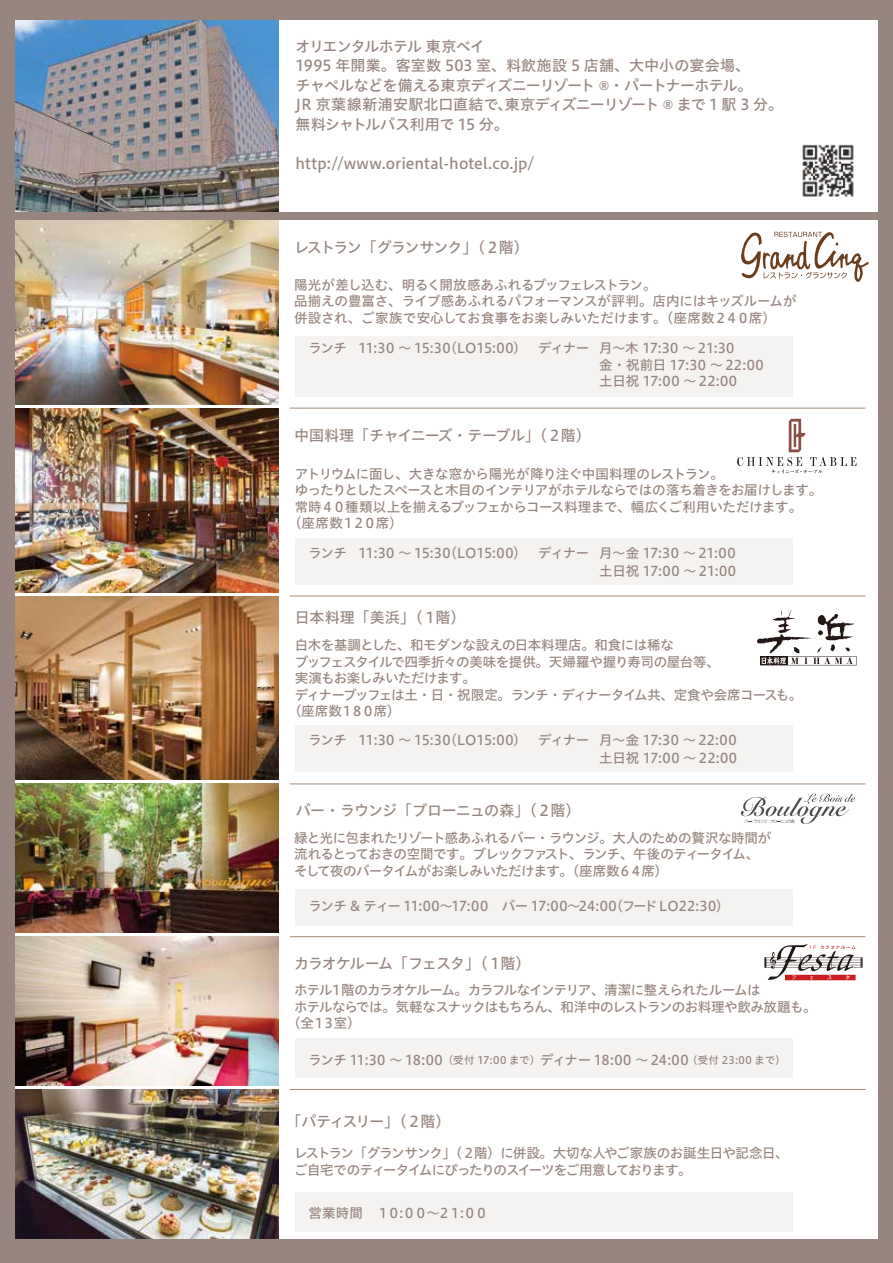
<style>
.page{position:relative;width:893px;height:1263px;background:#97867f}
.page>*{position:absolute;margin:0;border:0;box-sizing:border-box;transform-origin:0 0}
.t1{font:15px/19.5px "Hiragino UD Sans Std N W5";letter-spacing:-.035em;color:#97867f}
.t2{font:15px "Hiragino UD Sans Std N W5";color:#97867f}
.t3{font:15px "Hiragino UD Sans Std N W5";letter-spacing:-.06em;color:#97867f}
.t4{font:15px "Hiragino UD Sans Std N W5";letter-spacing:-.055em;color:#97867f}
.t5{font:15px "Hiragino UD Sans Std N W5";letter-spacing:-.105em;color:#97867f}
.t6{font:15px "Hiragino UD Sans Std N W5";letter-spacing:-.075em;color:#97867f}
.t7{font:15px "Hiragino UD Sans Std N W5";letter-spacing:-.095em;color:#97867f}
.t8{font:13.5px/16.5px "Hiragino UD Sans Std N W5";letter-spacing:-.04em;color:#97867f}
.t9{font:13.5px/16.5px "Hiragino UD Sans Std N W5";letter-spacing:-.02em;color:#97867f}
.t10{font:13.5px/16.5px "Hiragino UD Sans Std N W5";letter-spacing:-.065em;color:#97867f}
.t11{font:13.5px/18px "Hiragino UD Sans Std N W5";letter-spacing:-.005em;color:#97867f}
.t12{font:13.5px/16.5px "Hiragino UD Sans Std N W5";letter-spacing:.015em;color:#97867f}
.t13{font:13.5px "Hiragino UD Sans Std N W5";letter-spacing:-.07em;color:#97867f}
.t14{font:13.5px "Hiragino UD Sans Std N W5";letter-spacing:-.085em;color:#97867f}
.t15{font:13.5px/18px "Hiragino UD Sans Std N W5";letter-spacing:.02em;color:#97867f}
.t16{font:13.5px "Hiragino UD Sans Std N W5";letter-spacing:-.15em;color:#97867f}
.t17{font:13.5px "Hiragino UD Sans Std N W5";letter-spacing:-.075em;color:#97867f}
.t18{font:13.5px "Hiragino UD Sans Std N W5";letter-spacing:-.1em;color:#97867f}
.s1{font-size:10.5px}
</style>
<div class="page">
<div style="left:15px;top:20px;width:863px;height:192px;background:#fff"></div>
<div style="left:15px;top:220px;width:863px;height:1018px;background:#fff"></div>
<img style="left:15px;top:220px;width:264px;height:184px">
<img style="left:15px;top:784px;width:264px;height:149px">
<img style="left:15px;top:1089px;width:264px;height:149px">
<div style="left:296px;top:336px;width:497px;height:60px;background:#f4f3f2"></div>
<div style="left:296px;top:725px;width:497px;height:46px;background:#f4f3f2"></div>
<div style="left:296px;top:538px;width:497px;height:47px;background:#f4f3f2"></div>
<div style="left:296px;top:889px;width:497px;height:36px;background:#f4f3f2"></div>
<div style="left:296px;top:1192px;width:497px;height:40px;background:#f4f3f2"></div>
<div style="left:296px;top:1038px;width:497px;height:40px;background:#f4f3f2"></div>
<hr style="left:290px;top:408px;width:575px;height:1px;background:#a48b78">
<hr style="left:290px;top:596px;width:575px;height:1px;background:#a48b78">
<hr style="left:290px;top:936px;width:575px;height:1px;background:#a48b78">
<hr style="left:290px;top:784px;width:575px;height:1px;background:#a48b78">
<hr style="left:290px;top:1089px;width:575px;height:1px;background:#a48b78">
<img style="left:15px;top:20px;width:264px;height:192px">
<img style="left:15px;top:408px;width:264px;height:184px">
<img style="left:15px;top:596px;width:264px;height:184px">
<img style="left:15px;top:937px;width:264px;height:148px">
<svg style="left:741px;top:231px;width:128px;height:51px"></svg>
<svg style="left:737px;top:419px;width:119px;height:55px"></svg>
<svg style="left:757px;top:610px;width:99px;height:55px"></svg>
<svg style="left:741px;top:793px;width:115px;height:31px"></svg>
<svg style="left:764px;top:944px;width:98px;height:37px"></svg>
<img style="left:802px;top:144px;width:52px;height:53px">
<p class="t1" style="left:296px;top:36px;width:489px">オリエンタルホテル 東京ベイ<br>1995 年開業。客室数 503 室、料飲施設 5 店舗、大中小の宴会場、<br>チャペルなどを備える東京ディズニーリゾート ®・パートナーホテル。<br>JR 京葉線新浦安駅北口直結で､東京ディズニーリゾート ® まで 1 駅 3 分。無料シャトルバス利用で 15 分。　</p>
<p class="t2" style="left:296px;top:152px;width:240px">http://www.oriental-hotel.co.jp/</p>
<p class="t5" style="left:294px;top:236px;width:236px">レストラン「グランサンク」（２階）</p>
<p class="t9" style="left:294px;top:276px;width:504px">陽光が差し込む、明るく開放感あふれるブッフェレストラン。<br>品揃えの豊富さ、ライブ感あふれるパフォーマンスが評判。店内にはキッズルームが併設され、ご家族で安心してお食事をお楽しみいただけます。（座席数２４０席）</p>
<p class="t11" style="left:359px;top:338px;width:163px">11:30 ～ 15:30(LO15:00)</p>
<p class="t8" style="left:538px;top:339px;width:53px">ディナー</p>
<p class="t12" style="left:599px;top:339px;width:166px">月～木 17:30 ～ 21:30<br>金・祝前日 17:30 ～ 22:00土日祝 17:00 ～ 22:00</p>
<p class="t8" style="left:308px;top:339px;width:40px">ランチ</p>
<p class="t3" style="left:294px;top:424px;width:298px">中国料理「チャイニーズ・テーブル」（２階）</p>
<p class="t8" style="left:295px;top:465px;width:431px">アトリウムに面し、大きな窓から陽光が降り注ぐ中国料理のレストラン。</p>
<p class="t8" style="left:295px;top:481px;width:529px">ゆったりとしたスペースと木目のインテリアがホテルならではの落ち着きをお届けします。</p>
<p class="t8" style="left:295px;top:498px;width:509px">常時４０種類以上を揃えるブッフェからコース料理まで、幅広くご利用いただけます。</p>
<p class="t17" style="left:288px;top:513px;width:116px">（座席数１２０席）</p>
<p class="t8" style="left:538px;top:544px;width:53px">ディナー</p>
<p class="t9" style="left:308px;top:544px;width:213px">ランチ 11:30 ～ 15:30(LO15:00)</p>
<p class="t11" style="left:599px;top:544px;width:138px">月～金 17:30 ～ 21:00土日祝 17:00 ～ 21:00</p>
<p class="t1" style="left:295px;top:607px;width:172px">日本料理「美浜」（１階）</p>
<p class="t8" style="left:295px;top:636px;width:381px">白木を基調とした、和モダンな設えの日本料理店。和食には稀な</p>
<p class="t8" style="left:295px;top:653px;width:427px">ブッフェスタイルで四季折々の美味を提供。天婦羅や握り寿司の屋台等、</p>
<p class="t8" style="left:295px;top:669px;width:183px">実演もお楽しみいただけます。</p>
<p class="t13" style="left:295px;top:684px;width:509px">ディナーブッフェは土・日・祝限定。ランチ・ディナータイム共、定食や会席コースも。</p>
<p class="t18" style="left:288px;top:701px;width:114px">（座席数１８０席）</p>
<p class="t8" style="left:538px;top:730px;width:53px">ディナー</p>
<p class="t9" style="left:308px;top:730px;width:213px">ランチ 11:30 ～ 15:30(LO15:00)</p>
<p class="t15" style="left:599px;top:730px;width:139px">月～金 17:30 ～ 22:00土日祝 17:00 ～ 22:00</p>
<p class="t4" style="left:296px;top:799px;width:286px">バー・ラウンジ「ブローニュの森」（２階）</p>
<p class="t8" style="left:294px;top:829px;width:479px">緑と光に包まれたリゾート感あふれるバー・ラウンジ。大人のための贅沢な時間が流れるとっておきの空間です。ブレックファスト、ランチ、午後のティータイム、そして夜のバータイムがお楽しみいただけます。（座席数６４席）</p>
<p class="t9" style="left:308px;top:897px;width:416px">ランチ &amp; ティー 11:00～17:00　バー 17:00～24:00(フードLO22:30)</p>
<p class="t6" style="left:294px;top:951px;width:238px">カラオケルーム「フェスタ」（１階）</p>
<p class="t14" style="left:294px;top:980px;width:468px">ホテル１階のカラオケルーム。カラフルなインテリア、清潔に整えられたルームは</p>
<p class="t8" style="left:294px;top:998px;width:524px">ホテルならでは。気軽なスナックはもちろん、和洋中のレストランのお料理や飲み放題も。</p>
<p class="t8" style="left:287px;top:1014px;width:75px">（全１３室）</p>
<p class="t8" style="left:308px;top:1050px;width:479px">ランチ 11:30 ～ 18:00<span class="s1">（受付 17:00 まで）</span>ディナー 18:00 ～ 24:00<span class="s1">（受付 23:00 まで）</span></p>
<p class="t7" style="left:287px;top:1109px;width:165px">「パティスリー」（２階）</p>
<p class="t10" style="left:294px;top:1144px;width:496px">レストラン「グランサンク」（２階）に併設。大切な人やご家族のお誕生日や記念日、ご自宅でのティータイムにぴったりのスイーツをご用意しております。</p>
<p class="t16" style="left:308px;top:1203px;width:181px">営業時間　１０:００～２１:００</p>
</div>
